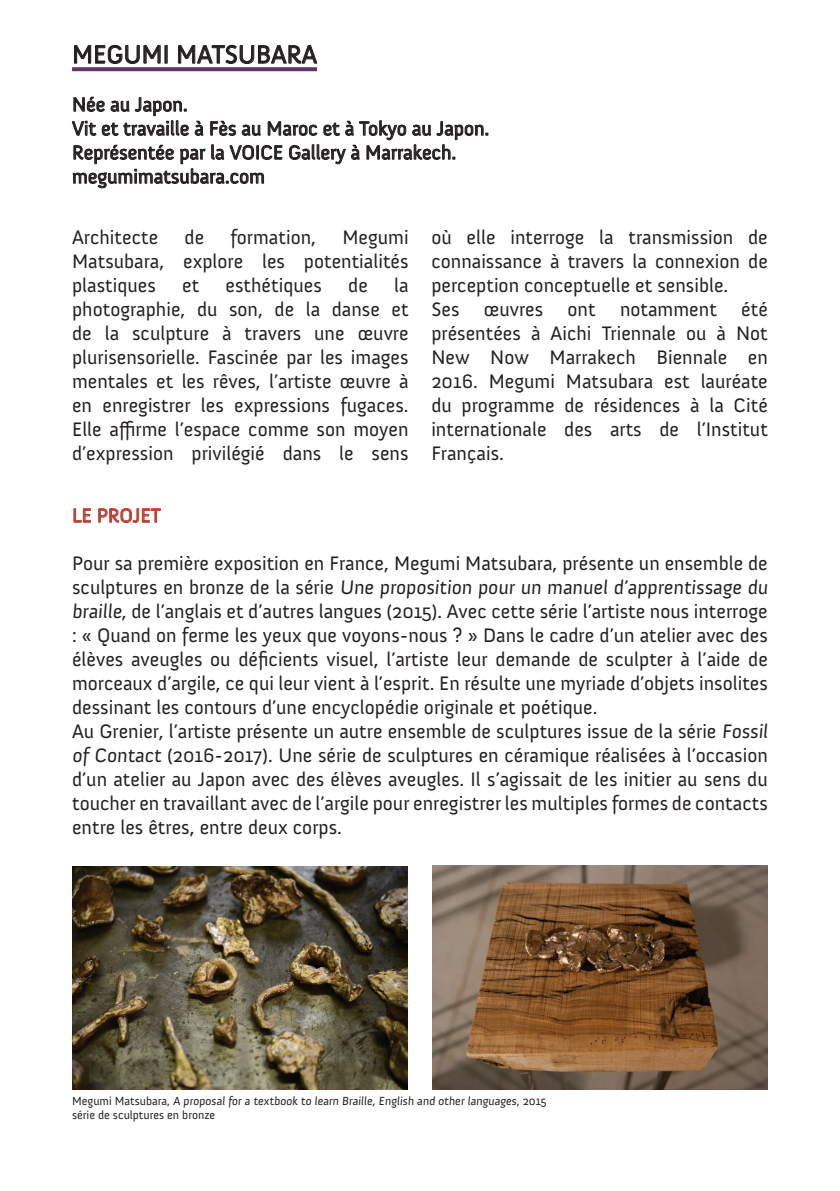
<style>
.page{position:relative;width:840px;height:1191px;background:#fff}
.page>*{position:absolute;margin:0;border:0;box-sizing:border-box;transform-origin:0 0}
.t1{font:26px "Anivers";color:#231f20}
.t2{font:20px/24px "Anivers";color:#231f20}
.t3{font:20px "Anivers";color:#b74234}
.t4{font:12px/14.4px "Anivers";color:#231f20}
</style>
<div class="page">
<svg style="left:72px;top:67px;width:245px;height:4px"></svg>
<svg style="left:74px;top:45px;width:94px;height:19px"></svg>
<svg style="left:178px;top:45px;width:139px;height:19px"></svg>
<svg style="left:72px;top:97px;width:416px;height:91px"></svg>
<img style="left:72px;top:866px;width:336px;height:223px">
<img style="left:432px;top:865px;width:335px;height:224px">
<svg style="left:73px;top:508px;width:18px;height:15px"></svg>
<svg style="left:98px;top:508px;width:63px;height:15px"></svg>
<h1 class="t1" style="left:72px;top:40px;width:17px">meg</h1>
<h1 class="t1" style="left:123px;top:40px;width:148px">umi matsubara</h1>
<p class="t2" style="left:72px;top:93px;width:418px">Née au Japon.<br>Vit et travaille à Fès au Maroc et à Tokyo au Japon.<br>Représentée par la VOICE Gallery à Marrakech. megumimatsubara.com</p>
<p class="t2" style="left:72px;top:226px;width:88px">Architecte</p>
<p class="t2" style="left:184px;top:226px;width:21px">de</p>
<p class="t2" style="left:230px;top:226px;width:87px">formation,</p>
<p class="t2" style="left:72px;top:226px;width:338px;text-align:justify;text-indent:270px">Megumi Matsubara, explore les potentialités plastiques</p>
<p class="t2" style="left:72px;top:274px;width:338px;text-align:justify;text-indent:322px">la photographie, du son, de la danse et de la sculpture à travers une œuvre plurisensorielle. Fascinée par les images mentales et les rêves, l’artiste œuvre à en enregistrer les expressions fugaces.<br>Elle affirme l’espace comme son moyen d’expression privilégié dans le sens</p>
<p class="t2" style="left:182px;top:274px;width:19px">et</p>
<p class="t2" style="left:225px;top:274px;width:98px">esthétiques</p>
<p class="t2" style="left:348px;top:274px;width:21px">de</p>
<p class="t2" style="left:431px;top:226px;width:338px">où elle interroge la transmission de connaissance à travers la connexion de perception conceptuelle et sensible.<br>Ses œuvres ont notamment été présentées à Aichi Triennale ou à Not New Now Marrakech Biennale en 2016. Megumi Matsubara est lauréate du programme de résidences à la Cité internationale des arts de l’Institut Français.</p>
<p class="t3" style="left:72px;top:504px;width:36px">Le proje</p>
<p class="t3" style="left:151px;top:504px;width:11px">t</p>
<p class="t2" style="left:72px;top:552px;width:699px">Pour sa première exposition en France, Megumi Matsubara, présente un ensemble de sculptures en bronze de la série Une proposition pour un manuel d’apprentissage du braille, de l’anglais et d’autres langues (2015). Avec cette série l’artiste nous interroge : « Quand on ferme les yeux que voyons-nous ? » Dans le cadre d’un atelier avec des élèves aveugles ou déficients visuel, l’artiste leur demande de sculpter à l’aide de morceaux d’argile, ce qui leur vient à l’esprit. En résulte une myriade d’objets insolites dessinant les contours d’une encyclopédie originale et poétique.<br>Au Grenier, l’artiste présente un autre ensemble de sculptures issue de la série Fossil of Contact (2016-2017). U ne série de sculptures en céramique réalisées à l’occasion d’un atelier au Japon avec des élèves aveugles. Il s’agissait de les initier au sens du toucher en travaillant avec de l’argile pour enregistrer les multiples formes de contacts entre les êtres, entre deux corps.</p>
<p class="t4" style="left:72px;top:1093px;width:476px">Megumi Matsubara, A proposal for a textbook to learn Braille, English and other languages, 2015 série de sculptures en bronze</p>
</div>
